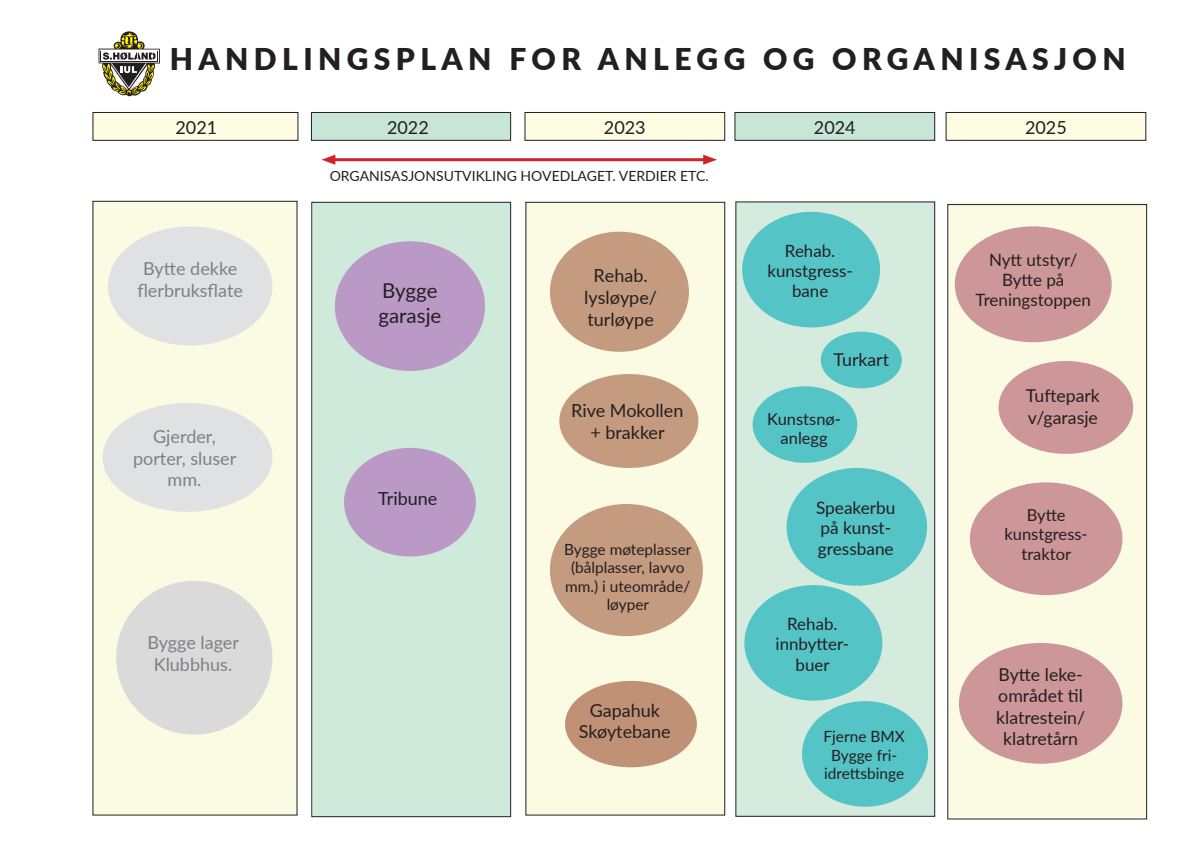
<style>
.page{position:relative;width:1191px;height:842px;background:#fff}
.page>*{position:absolute;margin:0;border:0;box-sizing:border-box;transform-origin:0 0}
.t1{font:900 30px "Lato";letter-spacing:.18em;color:#231f20}
.t2{font:20.5px/24.6px "Lato";color:#231f20}
.t3{font:18px/21.6px "Lato";color:#231f20;text-align:center}
.t4{font:18px/21.6px "Lato";color:#7e8083;text-align:center}
.t5{font:17.7px/21.2px "Lato";color:#231f20}
.t6{font:17.2px/20.7px "Lato";color:#231f20}
.t7{font:17px/20.3px "Lato";color:#231f20;text-align:center}
.t8{font:16.9px/20.3px "Lato";color:#231f20;text-align:center}
.t9{font:16.5px/19.8px "Lato";color:#231f20;text-align:center}
.t10{font:15.5px/18.6px "Lato";color:#231f20;text-align:center}
.t11{font:15.4px/18.5px "Lato";color:#231f20;text-align:center}
.t12{font:14px "Lato";color:#231f20}
</style>
<div class="page">
<div style="left:946px;top:112px;width:199px;height:28px;background:#fffce4"></div>
<div style="left:945px;top:112px;width:201px;height:29px;border:1px solid #231f20"></div>
<div style="left:735px;top:112px;width:199px;height:28px;background:#c8e6d7"></div>
<div style="left:734px;top:112px;width:201px;height:29px;border:1px solid #231f20"></div>
<div style="left:525px;top:112px;width:199px;height:28px;background:#fffce4"></div>
<div style="left:524px;top:112px;width:201px;height:29px;border:1px solid #231f20"></div>
<div style="left:311px;top:112px;width:199px;height:28px;background:#c8e6d7"></div>
<div style="left:311px;top:112px;width:200px;height:29px;border:1px solid #231f20"></div>
<div style="left:93px;top:112px;width:205px;height:28px;background:#fffce4"></div>
<div style="left:92px;top:112px;width:206px;height:29px;border:1px solid #231f20"></div>
<div style="left:313px;top:203px;width:197px;height:614px;background:#cfe9db"></div>
<div style="left:736px;top:202px;width:198px;height:613px;background:#d4ebdd"></div>
<div style="left:947px;top:203px;width:200px;height:614px;background:#fbfbe3"></div>
<div style="left:525px;top:202px;width:200px;height:613px;background:#fbfbe3"></div>
<div style="left:92px;top:202px;width:205px;height:613px;background:#fbfbe3"></div>
<svg style="left:99px;top:31px;width:61px;height:65px"></svg>
<div style="left:108px;top:226px;width:164px;height:119px;background:#e0e1e3;border-radius:50%"></div>
<div style="left:103px;top:403px;width:169px;height:109px;background:#e0e1e3;border-radius:50%"></div>
<div style="left:116px;top:581px;width:156px;height:154px;background:#dbdada;border-radius:50%"></div>
<hr style="left:330px;top:158px;width:378px;height:3px;background:#d1232a">
<svg style="left:321px;top:155px;width:14px;height:10px"></svg>
<svg style="left:703px;top:155px;width:14px;height:10px"></svg>
<div style="left:550px;top:232px;width:139px;height:120px;background:#c59b7f;border-radius:50%"></div>
<div style="left:335px;top:241px;width:150px;height:130px;background:#ba99c7;border-radius:50%"></div>
<div style="left:565px;top:681px;width:132px;height:86px;background:#c19176;border-radius:50%"></div>
<div style="left:742px;top:212px;width:138px;height:115px;background:#55c4c6;border-radius:50%"></div>
<div style="left:786px;top:468px;width:141px;height:118px;background:#55c4c6;border-radius:50%"></div>
<div style="left:744px;top:585px;width:138px;height:116px;background:#55c4c6;border-radius:50%"></div>
<div style="left:559px;top:374px;width:139px;height:94px;background:#c59b7f;border-radius:50%"></div>
<div style="left:802px;top:701px;width:126px;height:106px;background:#55c4c6;border-radius:50%"></div>
<div style="left:954px;top:226px;width:157px;height:116px;background:#cd9698;border-radius:50%"></div>
<div style="left:998px;top:361px;width:135px;height:93px;background:#cd9698;border-radius:50%"></div>
<div style="left:969px;top:482px;width:153px;height:113px;background:#cd9698;border-radius:50%"></div>
<div style="left:959px;top:643px;width:163px;height:121px;background:#cd9698;border-radius:50%"></div>
<div style="left:525px;top:202px;width:200px;height:613px;border:1px solid #231f20"></div>
<div style="left:311px;top:202px;width:200px;height:615px;border:1px solid #231f20"></div>
<div style="left:344px;top:448px;width:132px;height:108px;background:#ba99c7;border-radius:50%"></div>
<div style="left:550px;top:504px;width:153px;height:132px;background:#c59b7f;border-radius:50%"></div>
<div style="left:735px;top:201px;width:200px;height:616px;border:1px solid #231f20"></div>
<div style="left:947px;top:204px;width:200px;height:615px;border:1px solid #231f20"></div>
<div style="left:820px;top:332px;width:82px;height:56px;background:#55c4c6;border-radius:50%"></div>
<div style="left:752px;top:386px;width:105px;height:77px;background:#55c4c6;border-radius:50%"></div>
<h1 class="t1" style="left:170px;top:36px;width:957px">HANDLINGSPLAN FOR ANLEGG OG ORGANISASJON</h1>
<p class="t3" style="left:175px;top:116px;width:43px">2021</p>
<p class="t3" style="left:387px;top:116px;width:43px">2022</p>
<p class="t3" style="left:604px;top:116px;width:43px">2023</p>
<p class="t3" style="left:814px;top:116px;width:43px">2024</p>
<p class="t3" style="left:1025px;top:116px;width:43px">2025</p>
<p class="t4" style="left:137px;top:257px;width:107px">Bytte dekke flerbruksflate</p>
<p class="t4" style="left:133px;top:425px;width:105px">Gjerder, porter, sluser mm.</p>
<p class="t4" style="left:147px;top:631px;width:93px">Bygge lager<br>Klubbhus.</p>
<p class="t12" style="left:330px;top:165px;width:380px">ORGANISASJONSUTVIKLING HOVEDLAGET. VERDIER ETC.</p>
<p class="t2" style="left:378px;top:278px;width:64px">Bygge garasje</p>
<p class="t3" style="left:378px;top:487px;width:61px">Tribune</p>
<p class="t3" style="left:584px;top:264px;width:74px">Rehab. lysløype/ turløype</p>
<p class="t3" style="left:571px;top:399px;width:114px">Rive Mokollen + brakker</p>
<p class="t11" style="left:564px;top:539px;width:129px">Bygge møteplasser (bålplasser, lavvo mm.) i uteområde/ løyper</p>
<p class="t3" style="left:579px;top:699px;width:93px">Gapahuk<br>Skøytebane</p>
<p class="t8" style="left:767px;top:240px;width:87px">Rehab. kunstgress&shy;bane</p>
<p class="t5" style="left:833px;top:348px;width:57px">Turkart</p>
<p class="t9" style="left:767px;top:408px;width:75px">Kunstsnø&shy;anlegg</p>
<p class="t6" style="left:816px;top:496px;width:81px">Speakerbu på kunst&shy;gressbane</p>
<p class="t8" style="left:775px;top:613px;width:75px">Rehab. innbytter&shy;buer</p>
<p class="t10" style="left:823px;top:727px;width:83px">Fjerne BMX<br>Bygge fri&shy;idrettsbinge</p>
<p class="t7" style="left:975px;top:249px;width:117px">Nytt utstyr/<br>Bytte på<br>Treningstoppen</p>
<p class="t5" style="left:1026px;top:384px;width:75px">Tuftepark v/garasje</p>
<p class="t9" style="left:1004px;top:504px;width:85px">Bytte kunstgress&shy;traktor</p>
<p class="t5" style="left:996px;top:663px;width:90px;text-align:center">Bytte leke&shy;området til klatrestein/ klatretårn</p>
</div>
